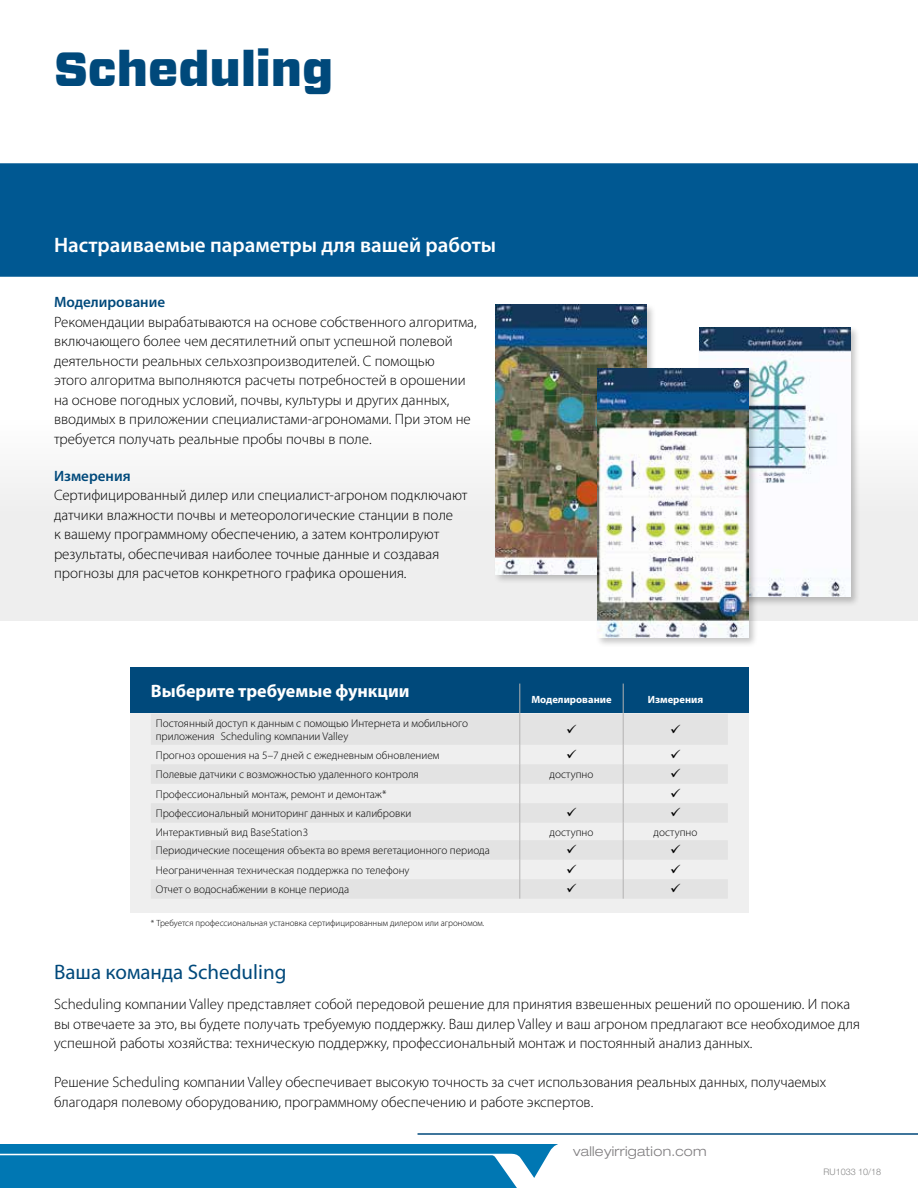
<style>
.page{position:relative;width:918px;height:1188px;background:#fff}
.page>*{position:absolute;margin:0;border:0;box-sizing:border-box;transform-origin:0 0}
.t1{font:900 48px "Forza";color:#00497b}
.t2{font:600 21px "Myriad Pro";color:#fff}
.t3{font:21px "Myriad Pro";color:#00497b}
.t4{font:700 18px "Myriad Pro";color:#fff}
.t5{font:300 15px/19.5px "Myriad Pro";color:#000}
.t6{font:600 15px "Myriad Pro";color:#00497b}
.t7{font:300 expanded 13.5px "Helvetica Neue LT Pro";letter-spacing:.02em;color:#807e80}
.t8{font:300 11.25px/13.5px "Myriad Pro";color:#000}
.t9{font:700 10.5px "Myriad Pro";color:#fff}
.t10{font:300 9px "Myriad Pro";color:#000}
.t11{font:300 9px "Helvetica Neue LT Pro";color:#878787}
</style>
<div class="page">
<div style="left:0;top:392px;width:918px;height:228px;background:linear-gradient(to bottom,#fefefe,#e9e9e9)"></div>
<div style="left:0;top:163px;width:918px;height:114px;background:#005892"></div>
<div style="left:130px;top:675px;width:619px;height:238px;background:#efefef"></div>
<div style="left:130px;top:667px;width:619px;height:46px;background:#00497b"></div>
<svg style="left:0;top:1144px;width:558px;height:44px;background:#1682b9"></svg>
<hr style="left:418px;top:1133px;width:500px;height:2px;background:#00497b">
<div style="left:493px;top:303px;width:163px;height:281px;background:#000;opacity:.23"></div>
<img style="left:496px;top:305px;width:151px;height:269px">
<div style="left:697px;top:325px;width:163px;height:282px;background:#000;opacity:.23"></div>
<img style="left:700px;top:328px;width:151px;height:269px">
<div style="left:595px;top:367px;width:163px;height:280px;background:#000;opacity:.23"></div>
<img style="left:598px;top:369px;width:151px;height:269px">
<svg style="left:151px;top:714px;width:577px;height:185px;fill:#e3e3e3"></svg>
<hr style="left:519px;top:684px;width:1px;height:30px;background:#b3b2b2">
<hr style="left:623px;top:684px;width:1px;height:30px;background:#b3b2b2">
<hr style="left:519px;top:714px;width:1px;height:31px;background:#b3b2b2">
<hr style="left:623px;top:714px;width:1px;height:31px;background:#b3b2b2">
<svg style="left:519px;top:745px;width:1px;height:154px"></svg>
<svg style="left:623px;top:745px;width:1px;height:154px"></svg>
<svg style="left:567px;top:724px;width:9px;height:9px"></svg>
<svg style="left:671px;top:724px;width:9px;height:9px"></svg>
<svg style="left:567px;top:749px;width:9px;height:9px"></svg>
<svg style="left:671px;top:749px;width:9px;height:9px"></svg>
<svg style="left:671px;top:769px;width:9px;height:9px"></svg>
<svg style="left:671px;top:788px;width:9px;height:9px"></svg>
<svg style="left:567px;top:808px;width:9px;height:9px"></svg>
<svg style="left:671px;top:808px;width:9px;height:9px"></svg>
<svg style="left:567px;top:845px;width:9px;height:9px"></svg>
<svg style="left:671px;top:845px;width:9px;height:9px"></svg>
<svg style="left:567px;top:864px;width:9px;height:9px"></svg>
<svg style="left:671px;top:864px;width:9px;height:9px"></svg>
<svg style="left:567px;top:884px;width:9px;height:8px"></svg>
<svg style="left:671px;top:884px;width:9px;height:8px"></svg>
<h1 class="t1" style="left:54px;top:37px;width:281px">Scheduling</h1>
<h2 class="t2" style="left:54px;top:231px;width:444px">Настраиваемые параметры для вашей работы</h2>
<p class="t6" style="left:54px;top:293px;width:113px">Моделирование</p>
<p class="t5" style="left:54px;top:312px;width:424px">Рекомендации вырабатываются на основе собственного алгоритма, включающего более чем десятилетний опыт успешной полевой деятельности реальных сельхозпроизводителей. С помощью<br>этого алгоритма выполняются расчеты потребностей в орошении на основе погодных условий, почвы, культуры и других данных, вводимых в приложении специалистами-агрономами. При этом не требуется получать реальные пробы почвы в поле.</p>
<p class="t6" style="left:54px;top:466px;width:78px">Измерения</p>
<p class="t5" style="left:54px;top:486px;width:415px">Сертифицированный дилер или специалист-агроном подключают датчики влажности почвы и метеорологические станции в поле<br>к вашему программному обеспечению, а затем контролируют результаты, обеспечивая наиболее точные данные и создавая прогнозы для расчетов конкретного графика орошения.</p>
<p class="t4" style="left:151px;top:679px;width:260px">Выберите требуемые функции</p>
<p class="t9" style="left:531px;top:692px;width:82px">Моделирование</p>
<p class="t9" style="left:648px;top:692px;width:57px">Измерения</p>
<p class="t8" style="left:156px;top:716px;width:314px">Постоянный доступ к данным с помощью Интернета и мобильного приложения Scheduling компании Valley</p>
<p class="t8" style="left:156px;top:748px;width:285px">Прогноз орошения на 5–7 дней с ежедневным обновлением</p>
<p class="t8" style="left:156px;top:768px;width:265px">Полевые датчики с возможностью удаленного контроля</p>
<p class="t8" style="left:550px;top:768px;width:45px">доступно</p>
<p class="t8" style="left:156px;top:787px;width:232px">Профессиональный монтаж, ремонт и демонтаж*</p>
<p class="t8" style="left:156px;top:807px;width:257px">Профессиональный мониторинг данных и калибровки</p>
<p class="t8" style="left:156px;top:825px;width:154px">Интерактивный вид BaseStation3</p>
<p class="t8" style="left:550px;top:825px;width:45px">доступно</p>
<p class="t8" style="left:654px;top:825px;width:45px">доступно</p>
<p class="t8" style="left:156px;top:844px;width:336px">Периодические посещения объекта во время вегетационного периода</p>
<p class="t8" style="left:156px;top:863px;width:255px">Неограниченная техническая поддержка по телефону</p>
<p class="t8" style="left:156px;top:883px;width:195px">Отчет о водоснабжении в конце периода</p>
<p class="t10" style="left:151px;top:917px;width:335px">* Требуется профессиональная установка сертифицированным дилером или агрономом.</p>
<h2 class="t3" style="left:54px;top:959px;width:234px">Ваша команда Scheduling</h2>
<p class="t5" style="left:54px;top:994px;width:808px">Scheduling компании Valley представляет собой передовой решение для принятия взвешенных решений по орошению. И пока вы отвечаете за это, вы будете получать требуемую поддержку. Ваш дилер Valley и ваш агроном предлагают все необходимое для успешной работы хозяйства: техническую поддержку, профессиональный монтаж и постоянный анализ данных.</p>
<p class="t5" style="left:54px;top:1072px;width:774px">Решение Scheduling компании Valley обеспечивает высокую точность за счет использования реальных данных, получаемых благодаря полевому оборудованию, программному обеспечению и работе экспертов.</p>
<p class="t7" style="left:573px;top:1143px;width:135px">valleyirrigation.com</p>
<p class="t11" style="left:824px;top:1166px;width:59px">RU1033 10/18</p>
</div>
